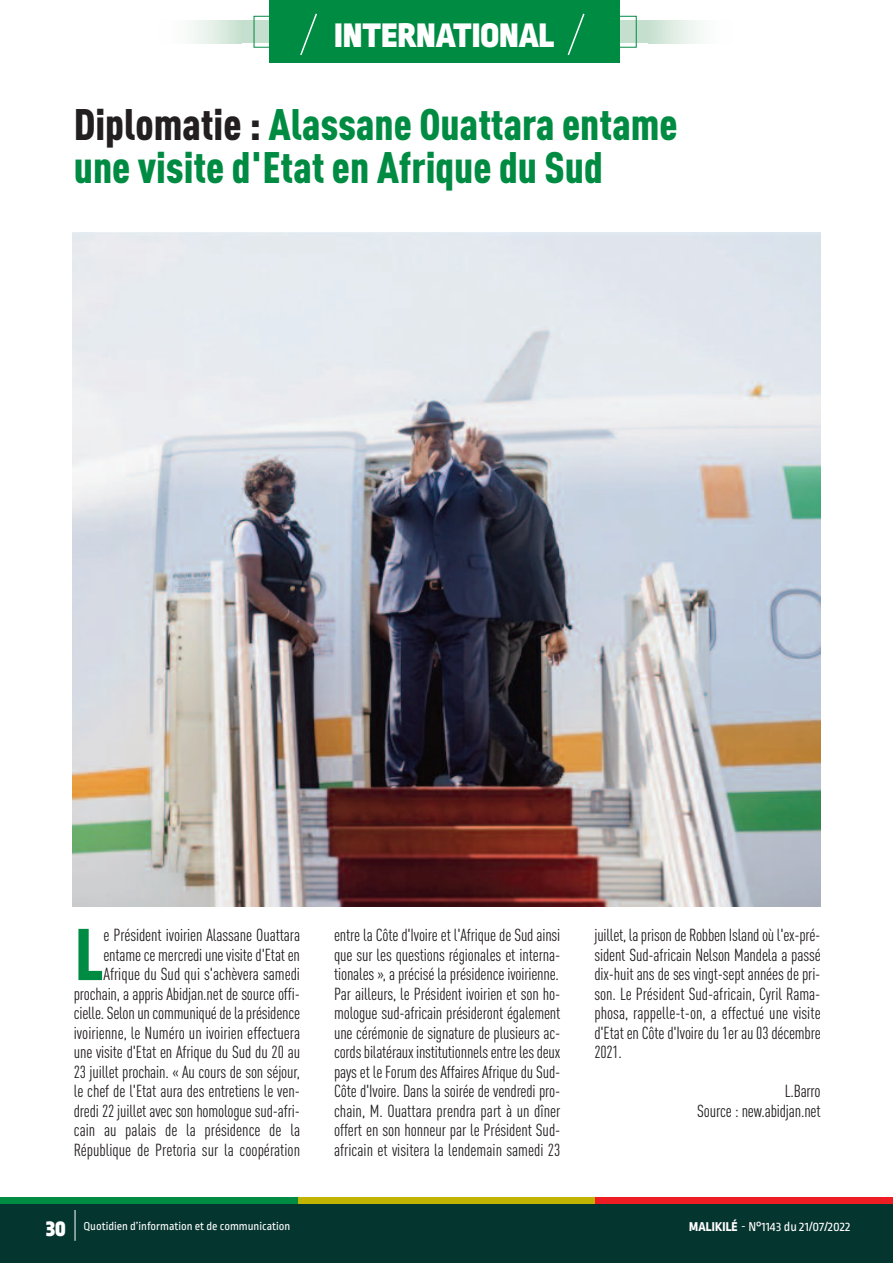
<style>
.page{position:relative;width:893px;height:1263px;background:#fff}
.page>*{position:absolute;margin:0;border:0;box-sizing:border-box;transform-origin:0 0}
.t1{font:900 condensed 72px "DIN Pro";color:#008b43}
.t2{font:900 condensed 43.5px/43.5px "DIN Pro";color:#008b43}
.t3{font:900 36px "Ropa Sans Pro";letter-spacing:.01em;color:#fff}
.t4{font:condensed 17.25px/19.5px "DIN Pro";letter-spacing:-.005em;color:#231f20;text-align:right}
.t5{font:13.5px "Ropa Sans Pro";color:#fff}
.t6{font:12px "Ropa Sans Pro";color:#fff}
.s1{color:#231f20}
.s2{font-weight:900;font-size:24px}
.s3{font-weight:800}
</style>
<div class="page">
<div style="left:0;top:1203px;width:893px;height:60px;background:#05352f"></div>
<div style="left:0;top:1197px;width:298px;height:6px;background:#008b43"></div>
<div style="left:298px;top:1197px;width:297px;height:6px;background:#c0b301"></div>
<div style="left:595px;top:1197px;width:298px;height:6px;background:#ee1d23"></div>
<hr style="left:75px;top:1210px;width:1px;height:31px;background:#fff">
<div style="left:241px;top:20px;width:408px;height:23px;background:#c4dfcd"></div>
<div style="left:270px;top:1px;width:350px;height:62px;background:#008b43"></div>
<svg style="left:300px;top:13px;width:17px;height:43px"></svg>
<svg style="left:567px;top:13px;width:18px;height:42px"></svg>
<div style="left:158px;top:20px;width:83px;height:23px;background:linear-gradient(to right,#fff,#cfe5d6)"></div>
<div style="left:649px;top:20px;width:83px;height:23px;background:linear-gradient(to right,#cde3d5,#fff)"></div>
<img style="left:72px;top:232px;width:749px;height:674px">
<h3 class="t3" style="left:335px;top:24px;width:221px">INTERNATIONAL</h3>
<h2 class="t2" style="left:74px;top:106px;width:605px"><span class="s1">Diplomatie :</span> Alassane Ouattara entame une visite d'Etat en Afrique du Sud</h2>
<p class="t4" style="left:74px;top:927px;width:228px">e Président ivoirien Alassane Ouattara entame ce mercredi une visite d'Etat en Afrique du Sud qui s'achèvera samedi prochain, a appris Abidjan.net de source offi&shy;cielle.Selonuncommuniquédelaprésidence ivoirienne, le Numéro un ivoirien effectuera une visite d'Etat en Afrique du Sud du 20 au 23 juillet prochain. « Au cours de son séjour, le chef de l'Etat aura des entretiens le ven&shy;dredi 22 juillet avec son homologue sud-afri&shy;cain au palais de la présidence de la République de Pretoria sur la coopération</p>
<p class="t4" style="left:334px;top:927px;width:228px;text-align:justify">entre la Côte d'Ivoire et l'Afrique de Sud ainsi que sur les questions régionales et interna&shy;tionales », a précisé la présidence ivoirienne.<br>Par ailleurs, le Président ivoirien et son ho&shy;mologue sud-africain présideront également une cérémonie de signature de plusieurs ac&shy;cordsbilatérauxinstitutionnelsentrelesdeux pays et le Forum des Affaires Afrique du Sud-Côte d'Ivoire. Dans la soirée de vendredi pro&shy;chain, M. Ouattara prendra part à un dîner offert en son honneur par le Président Sud&shy;africain et visitera la lendemain samedi 23</p>
<p class="t4" style="left:594px;top:927px;width:228px;text-align:justify">juillet, laprisonde RobbenIslandoùl'ex-pré&shy;sident Sud-africain Nelson Mandela a passé dix-huit ans de ses vingt-sept années de pri&shy;son. Le Président Sud-africain, Cyril Rama&shy;phosa, rappelle-t-on, a effectué une visite d'Etat en Côte d'Ivoire du 1er au 03 décembre 2021.</p>
<h1 class="t1" style="left:75px;top:929px;width:31px">L</h1>
<p class="t4" style="left:697px;top:1083px;width:125px">L.Barro<br>Source : new.abidjan.net</p>
<p class="t6" style="left:46px;top:1222px;width:246px"><span class="s2">30</span> Quotidien d’information et de communication</p>
<p class="t5" style="left:689px;top:1222px;width:163px"><span class="s3">MALIKILé</span> - N°1143 du 21/07/2022</p>
</div>
